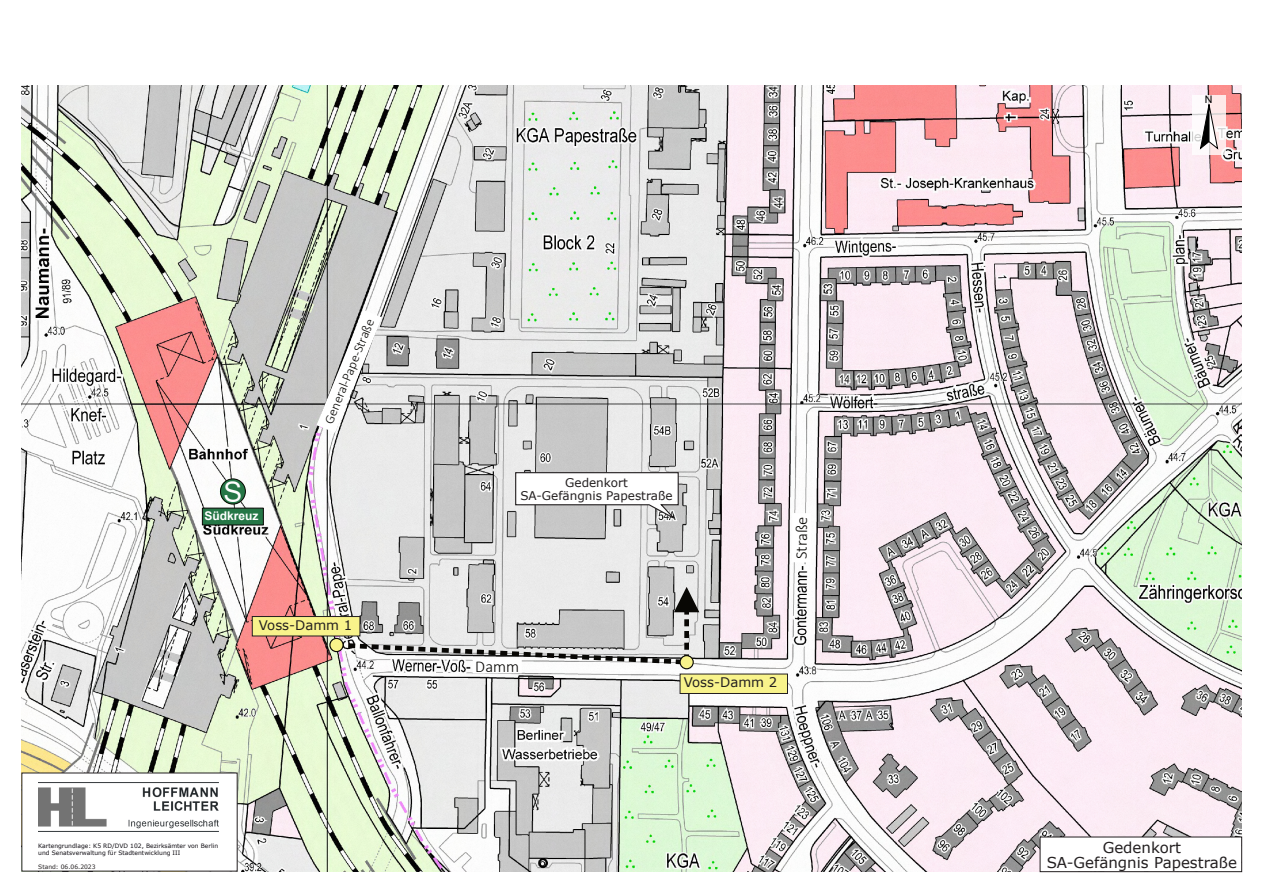
<style>
.page{position:relative;width:1263px;height:893px;background:#fff}
.page>*{position:absolute;margin:0;border:0;box-sizing:border-box;transform-origin:0 0}
.t1{font:28.2px "Arial";color:#fff}
.t2{font:300 16.5px "Calibri";letter-spacing:-.005em;color:#080704}
.t3{font:15px "Verdana";color:#231f20}
.t4{font:300 13.5px "Calibri";color:#080704}
.t5{font:13.2px "Verdana";color:#231f20}
.t6{font:12px/13.2px "Verdana";color:#231f20;text-align:center}
.t7{font:700 12px "Arial";color:#fff}
.t8{font:10.35px "Arial";color:#000}
.t9{font:6px/7.2px "Verdana";color:#0f0c12}
.t10{font:6px "Verdana";color:#231f20}
</style>
<div class="page">
<img style="left:22px;top:86px;width:1219px;height:785px">
<div style="left:1040px;top:837px;width:202px;height:35px;background:#fff;border:1px solid #231f20"></div>
<div style="left:21px;top:773px;width:217px;height:98px;background:#fff"></div>
<img style="left:39px;top:782px;width:180px;height:49px">
<div style="left:1192px;top:95px;width:34px;height:60px;background:#fff;opacity:.81"></div>
<svg style="left:1200px;top:102px;width:18px;height:47px"></svg>
<svg style="left:332px;top:587px;width:367px;height:80px;background:#c7c6c6"></svg>
<div style="left:329px;top:638px;width:15px;height:14px;background:#f8f38b;border:1px solid #080704;border-radius:50%"></div>
<div style="left:252px;top:616px;width:108px;height:20px;background:#f8f38b;border:1px solid #231f20"></div>
<svg style="left:679px;top:655px;width:15px;height:14px"></svg>
<div style="left:680px;top:674px;width:108px;height:20px;background:#f8f38b;border:1px solid #231f20"></div>
<svg style="left:515px;top:472px;width:164px;height:50px"></svg>
<div style="left:792px;top:513px;width:19px;height:49px;background:#fff"></div>
<svg style="left:316px;top:310px;width:66px;height:123px"></svg>
<div style="left:473px;top:658px;width:49px;height:15px;background:#fff"></div>
<div style="left:220px;top:479px;width:25px;height:25px;background:#257746;border:1px solid #080704;border-radius:50%"></div>
<div style="left:202px;top:508px;width:62px;height:17px;background:#257746;border:1px solid #080704"></div>
<h1 class="t1" style="left:224px;top:481px;width:20px">S</h1>
<h3 class="t7" style="left:204px;top:511px;width:56px">Südkreuz</h3>
<h3 class="t4" style="left:323px;top:421px;width:114px;rotate:-68deg">General-Pape-Straße</h3>
<h3 class="t5" style="left:259px;top:620px;width:95px">Voss-Damm 1</h3>
<h3 class="t6" style="left:520px;top:477px;width:154px">Gedenkort<br>SA-Gefängnis Papestraße</h3>
<h2 class="t2" style="left:795px;top:559px;width:44px;rotate:-90deg">Straße</h2>
<h2 class="t2" style="left:475px;top:659px;width:45px">Damm</h2>
<h3 class="t5" style="left:684px;top:677px;width:95px">Voss-Damm 2</h3>
<h3 class="t8" style="left:1205px;top:96px;width:9px">N</h3>
<h3 class="t3" style="left:1103px;top:841px;width:80px">Gedenkort</h3>
<p class="t9" style="left:38px;top:843px;width:181px">Kartengrundlage: K5 RD/DVD 102, Bezirksämter von Berlin und Senatsverwaltung für Stadtentwicklung III</p>
<p class="t10" style="left:38px;top:864px;width:59px">Stand: 06.06.2023</p>
<h3 class="t3" style="left:1047px;top:856px;width:192px">SA-Gefängnis Papestraße</h3>
</div>
